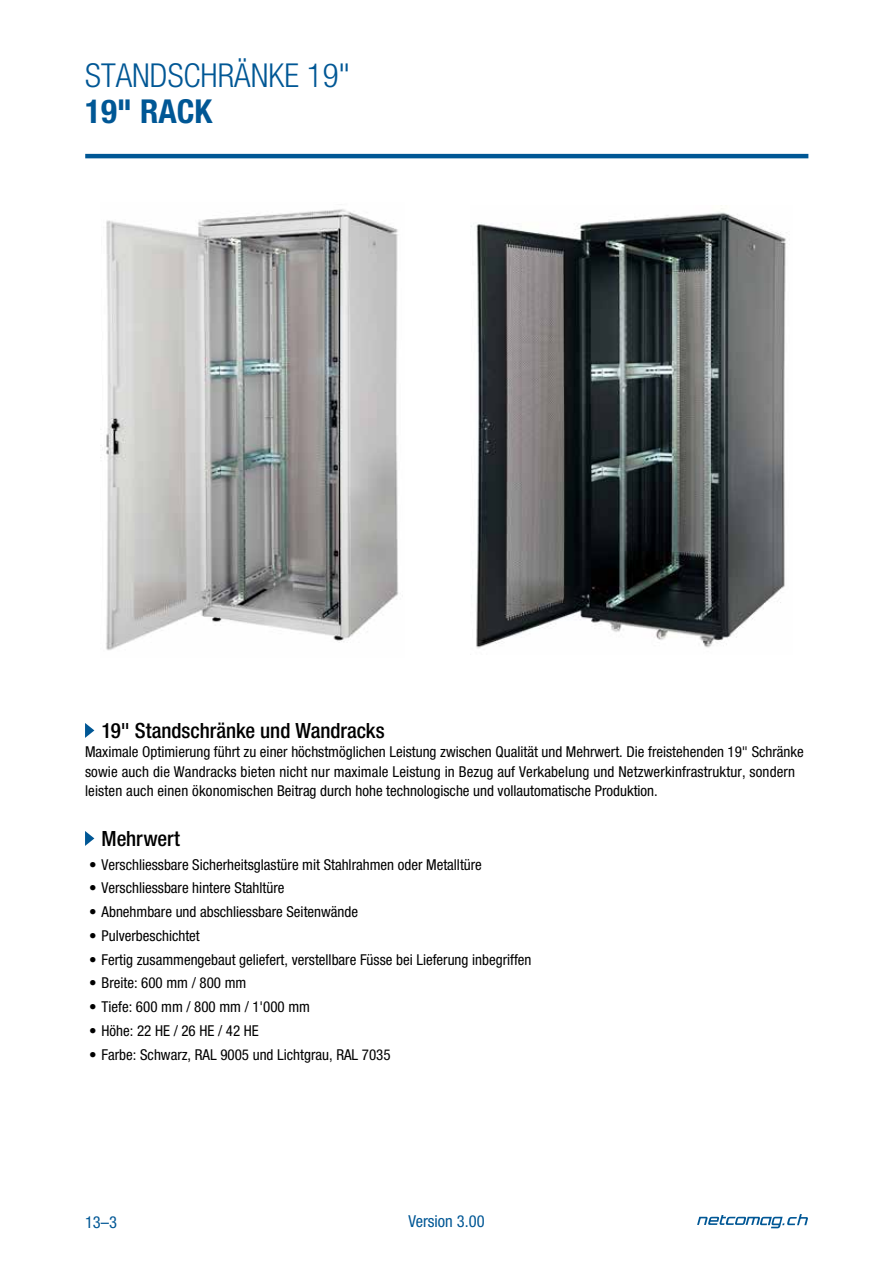
<style>
.page{position:relative;width:893px;height:1263px;background:#fff}
.page>*{position:absolute;margin:0;border:0;box-sizing:border-box;transform-origin:0 0}
.t1{font:300 condensed 33px "Helvetica Neue LT Std";color:#005795}
.t2{font:700 condensed 33px "Helvetica Neue LT Std";color:#005795}
.t3{font:500 condensed 21px "Helvetica Neue LT Std";color:#000}
.t4{font:condensed 16.5px "Helvetica Neue LT Std";color:#005795}
.t5{font:condensed 15px/19.5px "Helvetica Neue LT Std";color:#000}
</style>
<div class="page">
<svg style="left:85px;top:723px;width:9px;height:15px"></svg>
<svg style="left:85px;top:831px;width:9px;height:15px"></svg>
<hr style="left:85px;top:154px;width:723px;height:4px;background:#005795">
<img style="left:471px;top:205px;width:316px;height:444px">
<img style="left:100px;top:209px;width:299px;height:442px">
<svg style="left:697px;top:1214px;width:111px;height:14px"></svg>
<h1 class="t1" style="left:85px;top:57px;width:266px">STANDSCHRÄNKE 19"</h1>
<h1 class="t2" style="left:85px;top:92px;width:129px">19" RACK</h1>
<h2 class="t3" style="left:102px;top:718px;width:285px">19" Standschränke und Wandracks</h2>
<p class="t5" style="left:85px;top:742px;width:720px">Maximale Optimierung führt zu einer höchstmöglichen Leistung zwischen Qualität und Mehrwert. Die freistehenden 19" Schränke sowie auch die Wandracks bieten nicht nur maximale Leistung in Bezug auf Verkabelung und Netzwerkinfrastruktur, sondern leisten auch einen ökonomischen Beitrag durch hohe technologische und vollautomatische Produktion.</p>
<h2 class="t3" style="left:102px;top:826px;width:80px">Mehrwert</h2>
<p class="t5" style="left:89px;top:854px;width:394px">• Verschliessbare Sicherheitsglastüre mit Stahlrahmen oder Metalltüre</p>
<p class="t5" style="left:89px;top:878px;width:197px">• Verschliessbare hintere Stahltüre</p>
<p class="t5" style="left:89px;top:902px;width:270px">• Abnehmbare und abschliessbare Seitenwände</p>
<p class="t5" style="left:89px;top:926px;width:112px">• Pulverbeschichtet</p>
<p class="t5" style="left:89px;top:949px;width:444px">• Fertig zusammengebaut geliefert, verstellbare Füsse bei Lieferung inbegriffen</p>
<p class="t5" style="left:89px;top:973px;width:159px">• Breite: 600 mm / 800 mm</p>
<p class="t5" style="left:89px;top:997px;width:222px">• Tiefe: 600 mm / 800 mm / 1'000 mm</p>
<p class="t5" style="left:89px;top:1021px;width:171px">• Höhe: 22 HE / 26 HE / 42 HE</p>
<p class="t5" style="left:89px;top:1044px;width:303px">• Farbe: Schwarz, RAL 9005 und Lichtgrau, RAL 7035</p>
<p class="t4" style="left:85px;top:1212px;width:34px">13–3</p>
<p class="t4" style="left:408px;top:1212px;width:78px">Version 3.00</p>
</div>
